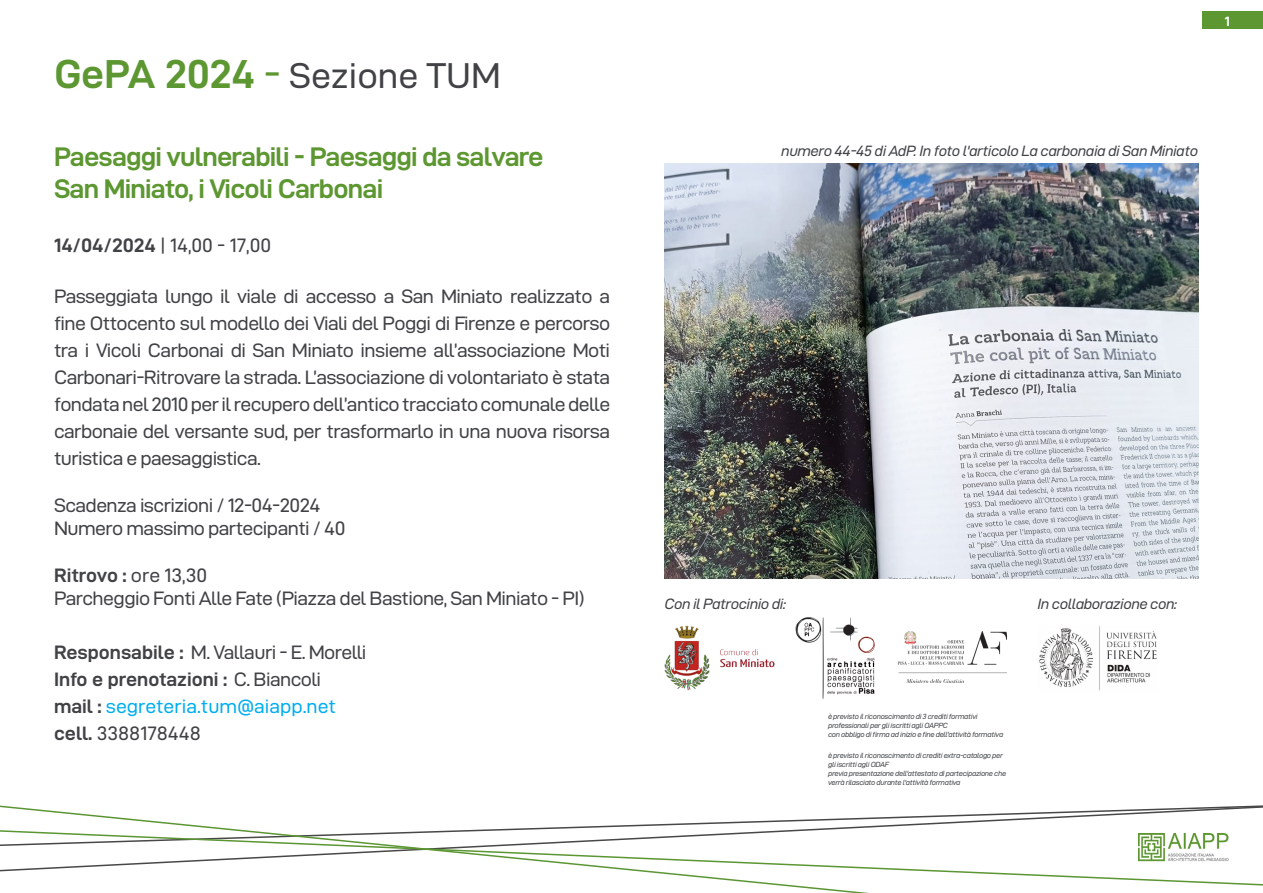
<style>
.page{position:relative;width:1263px;height:893px;background:#fff}
.page>*{position:absolute;margin:0;border:0;box-sizing:border-box;transform-origin:0 0}
.t1{font:36px "D DIN Exp";color:#404245}
.t2{font:27px "D DIN Exp Bold";letter-spacing:-.03em;color:#5d9731}
.t3{font:19.5px/27px "D DIN Exp";letter-spacing:-.03em;color:#404245;text-align:justify}
.t4{font:19.5px "D DIN Exp Bold";letter-spacing:-.005em;color:#404245}
.t5{font:19.5px "D DIN Exp";color:#00aeef}
.t6{font:19.5px "D DIN Exp";color:#404245}
.t7{font:15px "D DIN Exp Italic";letter-spacing:-.03em;color:#404245}
.t8{font:13.5px "D DIN Exp Bold";color:#fff}
.t9{font:7.5px/9px "D DIN Exp Italic";letter-spacing:-.04em;color:#404245}
.s1{font-family:"D DIN Exp Bold";font-size:40.5px;color:#5d9731}
.s2{font-size:40.5px;color:#5d9731}
.s3{font-family:"D DIN Exp Bold"}
.s4{font-family:"D DIN Exp"}
.s5{font-family:"D DIN Exp Bold";color:#404245}
</style>
<div class="page">
<div style="left:1202px;top:12px;width:61px;height:17px;background:#5d9731"></div>
<svg style="left:1175px;top:805px;width:88px;height:8px"></svg>
<svg style="left:1175px;top:833px;width:88px;height:53px"></svg>
<svg style="left:0;top:805px;width:1175px;height:88px"></svg>
<img style="left:664px;top:164px;width:534px;height:414px">
<img style="left:664px;top:626px;width:110px;height:65px">
<img style="left:1039px;top:626px;width:118px;height:65px">
<img style="left:795px;top:617px;width:80px;height:82px">
<img style="left:897px;top:631px;width:109px;height:52px">
<p class="t1" style="left:54px;top:56px;width:448px"><span class="s1">GePA 2024</span> <span class="s2">-</span> Sezione TUM</p>
<p class="t2" style="left:54px;top:142px;width:491px">Paesaggi vulnerabili - Paesaggi da salvare</p>
<p class="t2" style="left:54px;top:174px;width:331px">San Miniato, i Vicoli Carbonai</p>
<p class="t3" style="left:54px;top:232px;width:219px"><span class="s3">14/04/2024</span> | 14,00 - 17,00</p>
<p class="t3" style="left:54px;top:282px;width:558px">Passeggiata lungo il viale di accesso a San Miniato realizzato a fine Ottocento sul modello dei Viali del Poggi di Firenze e percorso tra i Vicoli Carbonai di San Miniato insieme all’associazione Moti Carbonari-Ritrovare la strada. L’associazione di volontariato è stata fondata nel 2010 per il recupero dell’antico tracciato comunale delle carbonaie del versante sud, per trasformarlo in una nuova risorsa turistica e paesaggistica.</p>
<p class="t3" style="left:54px;top:491px;width:268px">Scadenza iscrizioni / 12-04-2024</p>
<p class="t3" style="left:54px;top:514px;width:293px">Numero massimo partecipanti / 40</p>
<p class="t4" style="left:54px;top:564px;width:155px">Ritrovo : <span class="s4">ore 13,30</span></p>
<p class="t3" style="left:54px;top:585px;width:532px">Parcheggio Fonti Alle Fate (Piazza del Bastione, San Miniato - PI)</p>
<p class="t3" style="left:54px;top:639px;width:314px"><span class="s3">Responsabile :</span> M. Vallauri - E. Morelli</p>
<p class="t4" style="left:54px;top:669px;width:269px">Info e prenotazioni : <span class="s4">C. Biancoli</span></p>
<p class="t5" style="left:54px;top:696px;width:283px"><span class="s5">mail :</span> segreteria.tum@aiapp.net</p>
<p class="t6" style="left:54px;top:723px;width:148px"><span class="s3">cell.</span> 3388178448</p>
<p class="t8" style="left:1225px;top:13px;width:7px">1</p>
<p class="t7" style="left:781px;top:143px;width:418px">numero 44-45 di AdP. In foto l'articolo La carbonaia di San Miniato</p>
<p class="t7" style="left:664px;top:595px;width:123px">Con il Patrocinio di:</p>
<p class="t7" style="left:1037px;top:595px;width:141px">In collaborazione con:</p>
<p class="t9" style="left:828px;top:712px;width:151px">è previsto il riconoscimento di 3 crediti formativi professionali per gli iscritti agli OAPPC</p>
<p class="t9" style="left:828px;top:730px;width:177px">con obbligo di firma ad inizio e fine dell'attività formativa</p>
<p class="t9" style="left:828px;top:751px;width:176px">è previsto il riconoscimento di crediti extra-catalogo per gli iscritti agli ODAF</p>
<p class="t9" style="left:828px;top:769px;width:180px">previa presentazione dell'attestato di partecipazione che verrà rilasciato durante l'attività formativa</p>
</div>
